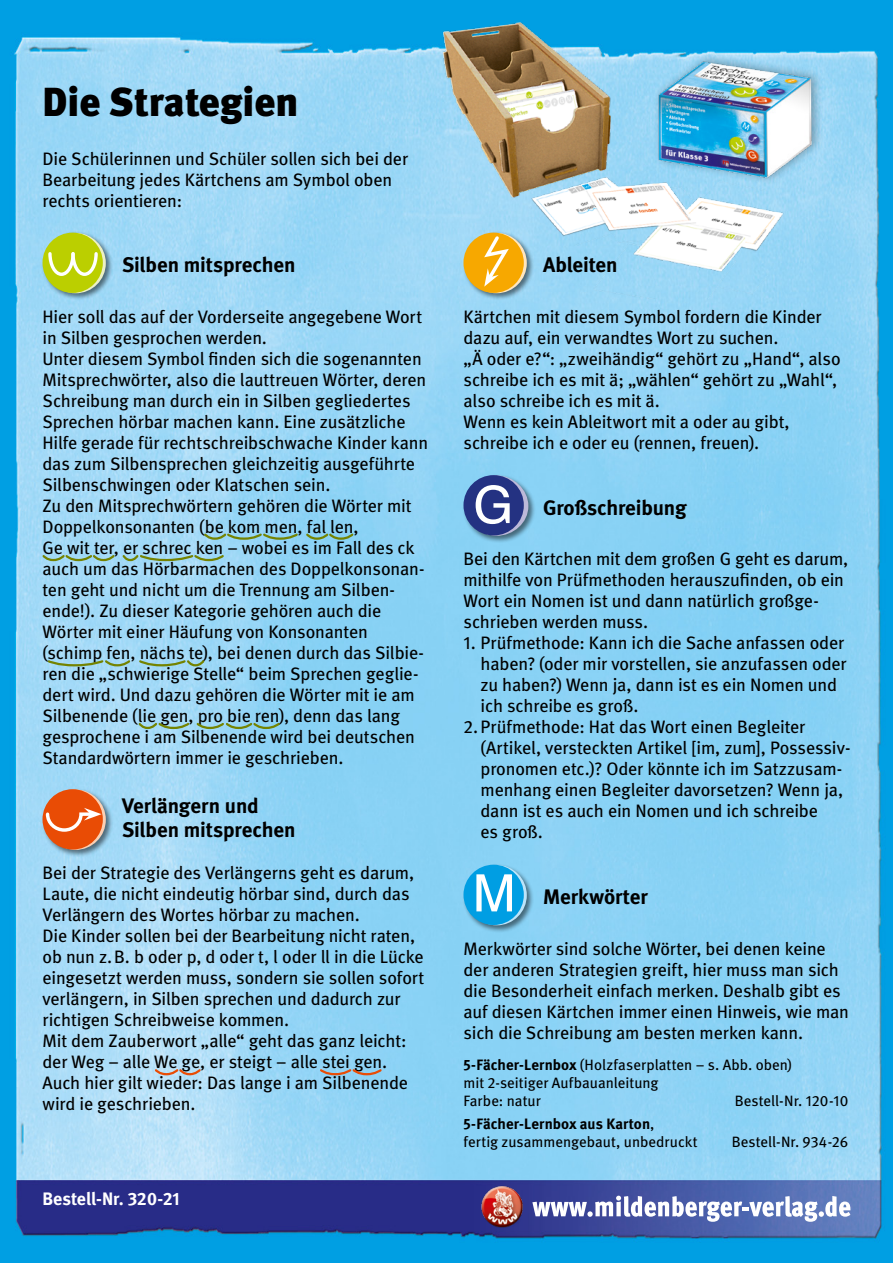
<style>
.page{position:relative;width:893px;height:1263px;background:#fff}
.page>*{position:absolute;margin:0;border:0;box-sizing:border-box;transform-origin:0 0}
.t1{font:51.75px "Schulbuch Nord";color:#fff}
.t2{font:900 40.5px "Meta";color:#000}
.t3{font:700 21px/24px "Meta";letter-spacing:-.005em;color:#000}
.t4{font:18px/21px "Meta";letter-spacing:-.01em;color:#000}
.t5{font:700 18px "Meta";letter-spacing:-.005em;color:#fff}
.t6{font:15px/18px "Meta";letter-spacing:.005em;color:#000}
.s1{font-family:"Meta Bold Expert";font-weight:400}
.s2{font-family:"Meta Book Expert"}
.s3{font-family:"Meta Bold Expert"}
.s4{font-weight:700}
</style>
<div class="page">
<img style="left:0;top:0;width:893px;height:1263px">
<svg style="left:532px;top:1196px;width:318px;height:26px"></svg>
<img style="left:475px;top:1178px;width:54px;height:59px">
<div style="left:41px;top:231px;width:72px;height:70px;background:#000;opacity:.5"></div>
<svg style="left:46px;top:233px;width:60px;height:60px"></svg>
<div style="left:43px;top:233px;width:60px;height:60px;background:#bbcf00;border-radius:50%"></div>
<svg style="left:48px;top:252px;width:51px;height:26px"></svg>
<div style="left:41px;top:787px;width:72px;height:70px;background:#000;opacity:.5"></div>
<svg style="left:46px;top:789px;width:60px;height:61px"></svg>
<div style="left:43px;top:789px;width:60px;height:60px;background:#e94c05;border-radius:50%"></div>
<svg style="left:44px;top:808px;width:58px;height:25px"></svg>
<div style="left:462px;top:231px;width:72px;height:70px;background:#000;opacity:.5"></div>
<div style="left:462px;top:473px;width:74px;height:70px;background:#000;opacity:.5"></div>
<svg style="left:466px;top:475px;width:62px;height:61px"></svg>
<div style="left:463px;top:475px;width:61px;height:60px;background:#243282;border-radius:50%"></div>
<div style="left:462px;top:863px;width:72px;height:70px;background:#000;opacity:.5"></div>
<svg style="left:466px;top:865px;width:61px;height:60px"></svg>
<div style="left:463px;top:865px;width:61px;height:60px;background:#009ee3;border-radius:50%"></div>
<img style="left:797px;top:33px;width:52px;height:154px">
<svg style="left:203px;top:532px;width:96px;height:9px"></svg>
<svg style="left:305px;top:532px;width:49px;height:9px"></svg>
<svg style="left:41px;top:554px;width:184px;height:8px"></svg>
<svg style="left:47px;top:659px;width:84px;height:8px"></svg>
<svg style="left:138px;top:659px;width:67px;height:8px"></svg>
<svg style="left:137px;top:722px;width:144px;height:8px"></svg>
<svg style="left:154px;top:1068px;width:48px;height:8px"></svg>
<svg style="left:319px;top:1068px;width:64px;height:8px"></svg>
<img style="left:325px;top:13px;width:472px;height:285px">
<h2 class="t2" style="left:43px;top:78px;width:258px">Die Strategien</h2>
<p class="t4" style="left:43px;top:148px;width:367px">Die Schülerinnen und Schüler sollen sich bei der<br>Bearbeitung jedes Kärtchens am Symbol oben rechts orientieren:</p>
<p class="t3" style="left:122px;top:253px;width:175px">Silben mitsprechen</p>
<p class="t4" style="left:43px;top:306px;width:387px">Hier soll das auf der Vorderseite angegebene Wort in Silben gesprochen werden.<br>Unter diesem Symbol finden sich die sogenannten Mitsprechwörter, also die lauttreuen Wörter, deren Schreibung man durch ein in Silben gegliedertes Sprechen hörbar machen kann. Eine zusätzliche Hilfe gerade für rechtschreibschwache Kinder kann das zum Silbensprechen gleichzeitig ausgeführte Silbenschwingen oder Klatschen sein.<br>Zu den Mitsprechwörtern gehören die Wörter mit Doppelkonsonanten (be kom men, fal len,<br>Ge wit ter, er schrec ken – wobei es im Fall des ck auch um das Hörbarmachen des Doppelkonsonan&shy;ten geht und nicht um die Trennung am Silben&shy;ende!). Zu dieser Kategorie gehören auch die Wörter mit einer Häufung von Konsonanten (schimp fen, nächs te), bei denen durch das Silbie&shy;ren die „schwierige Stelle“ beim Sprechen geglie&shy;dert wird. Und dazu gehören die Wörter mit ie am Silbenende (lie gen, pro bie ren), denn das lang gesprochene i am Silbenende wird bei deutschen Standardwörtern immer ie geschrieben.</p>
<p class="t3" style="left:122px;top:794px;width:175px">Verlängern und<br>Silben mitsprechen</p>
<p class="t4" style="left:43px;top:862px;width:383px">Bei der Strategie des Verlängerns geht es darum, Laute, die nicht eindeutig hörbar sind, durch das Verlängern des Wortes hörbar zu machen.<br>Die Kinder sollen bei der Bearbeitung nicht raten, ob nun z.B. b oder p, d oder t, l oder ll in die Lücke eingesetzt werden muss, sondern sie sollen sofort verlängern, in Silben sprechen und dadurch zur richtigen Schreibweise kommen.<br>Mit dem Zauberwort „alle“ geht das ganz leicht: der Weg – alle We ge, er steigt – alle stei gen.<br>Auch hier gilt wieder: Das lange i am Silbenende wird ie geschrieben.</p>
<p class="t5" style="left:43px;top:1188px;width:139px">Bestell-Nr. <span class="s1">320</span>-<span class="s1">21</span></p>
<p class="t3" style="left:543px;top:253px;width:76px">Ableiten</p>
<p class="t4" style="left:463px;top:306px;width:379px">Kärtchen mit diesem Symbol fordern die Kinder dazu auf, ein verwandtes Wort zu suchen.<br>„Ä oder e?“: „zweihändig“ gehört zu „Hand“, also schreibe ich es mit ä; „wählen“ gehört zu „Wahl“, also schreibe ich es mit ä.<br>Wenn es kein Ableitwort mit a oder au gibt, schreibe ich e oder eu (rennen, freuen).</p>
<h1 class="t1" style="left:473px;top:472px;width:42px">G</h1>
<p class="t3" style="left:543px;top:495px;width:145px">Großschreibung</p>
<p class="t4" style="left:463px;top:548px;width:386px">Bei den Kärtchen mit dem großen G geht es darum, mithilfe von Prüfmethoden herauszufinden, ob ein Wort ein Nomen ist und dann natürlich großge&shy;schrieben werden muss.</p>
<p class="t4" style="left:463px;top:632px;width:382px"><span class="s2">1</span>. Prüfmethode: Kann ich die Sache anfassen oder</p>
<p class="t4" style="left:480px;top:653px;width:368px">haben? (oder mir vorstellen, sie anzufassen oder</p>
<p class="t4" style="left:480px;top:674px;width:358px">zu haben?) Wenn ja, dann ist es ein Nomen und</p>
<p class="t4" style="left:480px;top:695px;width:159px">ich schreibe es groß.</p>
<p class="t4" style="left:463px;top:716px;width:343px"><span class="s2">2</span>.Prüfmethode: Hat das Wort einen Begleiter</p>
<p class="t4" style="left:480px;top:737px;width:371px">(Artikel, versteckten Artikel [im, zum], Possessiv-</p>
<p class="t4" style="left:480px;top:758px;width:363px">pronomen etc.)? Oder könnte ich im Satzzusam-</p>
<p class="t4" style="left:480px;top:779px;width:364px">menhang einen Begleiter davorsetzen? Wenn ja,</p>
<p class="t4" style="left:480px;top:800px;width:339px">dann ist es auch ein Nomen und ich schreibe</p>
<p class="t4" style="left:480px;top:822px;width:64px">es groß.</p>
<h1 class="t1" style="left:473px;top:861px;width:45px">M</h1>
<p class="t3" style="left:543px;top:885px;width:106px">Merkwörter</p>
<p class="t4" style="left:463px;top:938px;width:387px">Merkwörter sind solche Wörter, bei denen keine der anderen Strategien greift, hier muss man sich die Besonderheit einfach merken. Deshalb gibt es auf diesen Kärtchen immer einen Hinweis, wie man sich die Schreibung am besten merken kann.</p>
<p class="t6" style="left:463px;top:1056px;width:330px"><span class="s3">5</span><span class="s4">-Fächer-Lernbox</span> (Holzfaserplatten – s. Abb. oben) mit <span class="s2">2</span>-seitiger Aufbauanleitung<br>Farbe: natur</p>
<p class="t6" style="left:735px;top:1092px;width:115px">Bestell-Nr. <span class="s2">120</span>-<span class="s2">10</span></p>
<p class="t6" style="left:463px;top:1114px;width:236px"><span class="s3">5</span><span class="s4">-Fächer-Lernbox aus Karton</span>,<br>fertig zusammengebaut, unbedruckt</p>
<p class="t6" style="left:732px;top:1132px;width:118px">Bestell-Nr. <span class="s2">934</span>-<span class="s2">26</span></p>
</div>
